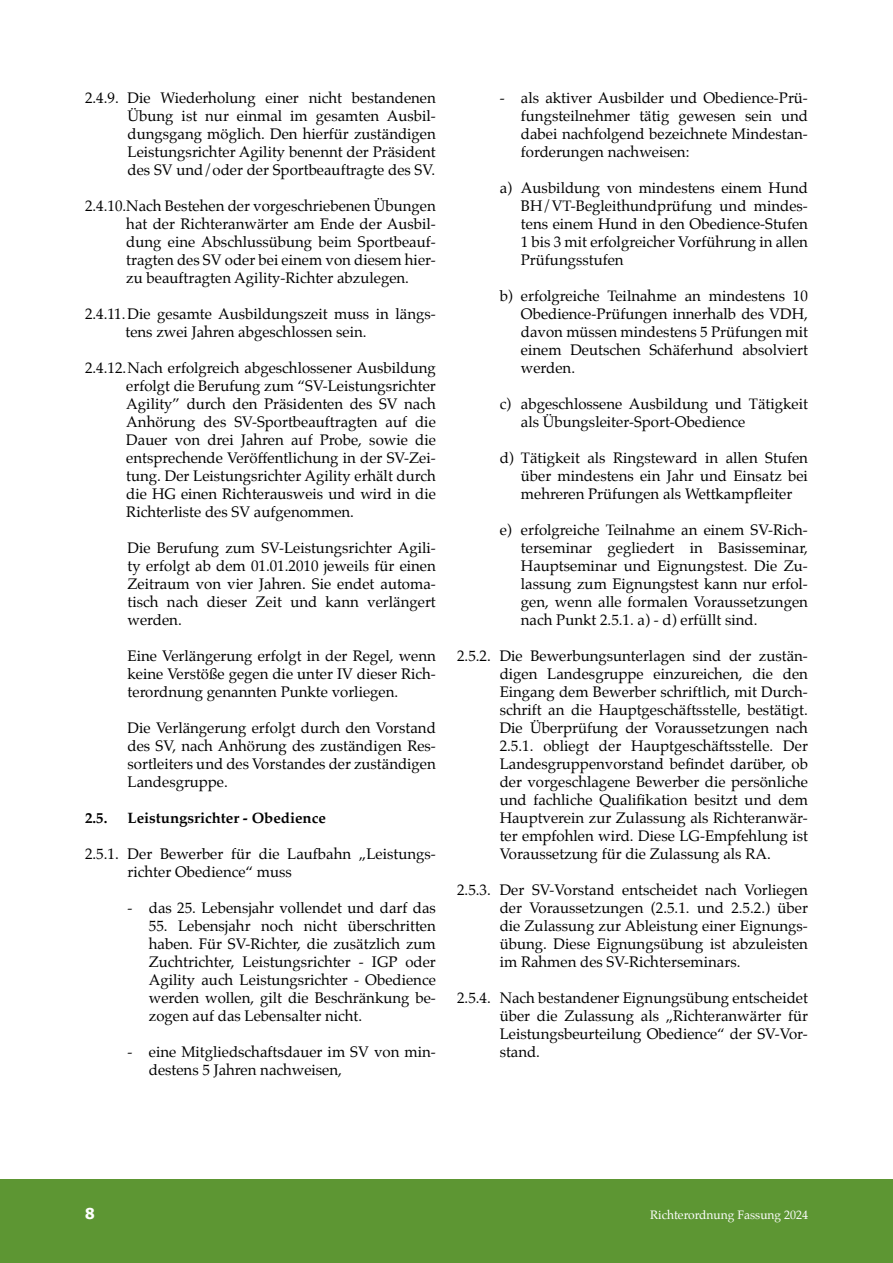
<style>
.page{position:relative;width:893px;height:1263px;background:#fff}
.page>*{position:absolute;margin:0;border:0;box-sizing:border-box;transform-origin:0 0}
.t1{font:15px/18px "Palatino";color:#000;text-align:justify}
.t2{font:700 15px "Palatino";color:#000}
.t3{font:700 15px "Tahoma";color:#fff}
.t4{font:12px "Palatino";color:#fff}
</style>
<div class="page">
<div style="left:0;top:1180px;width:893px;height:83px;background:#5d9633"></div>
<p class="t1" style="left:128px;top:89px;width:310px;text-indent:-43px">2.4.9. Die Wiederholung einer nicht bestandenen Übung ist nur einmal im gesamten Ausbil&shy;dungsgang möglich. Den hierfür zuständigen Leistungsrichter Agility benennt der Präsident des SV und/oder der Sportbeauftragte des SV.</p>
<p class="t1" style="left:126px;top:197px;width:311px;text-indent:-41px">2.4.10.Nach Bestehen der vorgeschriebenen Übungen hat der Richteranwärter am Ende der Ausbil&shy;dung eine Abschlussübung beim Sportbeauf&shy;tragten des SV oder bei einem von diesem hier&shy;zu beauftragten Agility-Richter abzulegen.</p>
<p class="t1" style="left:125px;top:305px;width:312px;text-indent:-40px">2.4.11.Die gesamte Ausbildungszeit muss in längs&shy;tens zwei Jahren abgeschlossen sein.</p>
<p class="t1" style="left:126px;top:359px;width:311px;text-indent:-41px">2.4.12.Nach erfolgreich abgeschlossener Ausbildung erfolgt die Berufung zum “SV-Leistungsrichter Agility” durch den Präsidenten des SV nach Anhörung des SV-Sportbeauftragten auf die Dauer von drei Jahren auf Probe, sowie die entsprechende Veröffentlichung in der SV-Zei&shy;tung. Der Leistungsrichter Agility erhält durch die HG einen Richterausweis und wird in die Richterliste des SV aufgenommen.</p>
<p class="t1" style="left:128px;top:539px;width:310px">Die Berufung zum SV-Leistungsrichter Agili&shy;ty erfolgt ab dem 01.01.2010 jeweils für einen Zeitraum von vier Jahren. Sie endet automa&shy;tisch nach dieser Zeit und kann verlängert werden.</p>
<p class="t1" style="left:128px;top:647px;width:310px">Eine Verlängerung erfolgt in der Regel, wenn keine Verstöße gegen die unter IV dieser Rich&shy;terordnung genannten Punkte vorliegen.</p>
<p class="t1" style="left:128px;top:719px;width:310px">Die Verlängerung erfolgt durch den Vorstand des SV, nach Anhörung des zuständigen Res&shy;sortleiters und des Vorstandes der zuständigen Landesgruppe.</p>
<p class="t2" style="left:85px;top:805px;width:24px">2.5.</p>
<p class="t2" style="left:128px;top:805px;width:200px">Leistungsrichter - Obedience</p>
<p class="t1" style="left:128px;top:845px;width:310px;text-indent:-43px">2.5.1. Der Bewerber für die Laufbahn „Leistungs&shy;richter Obedience“ muss</p>
<p class="t1" style="left:128px;top:899px;width:310px">- das 25. Lebensjahr vollendet und darf das</p>
<p class="t1" style="left:149px;top:917px;width:289px">55. Lebensjahr noch nicht überschritten haben. Für SV-Richter, die zusätzlich zum Zuchtrichter, Leistungsrichter - IGP oder Agility auch Leistungsrichter - Obedience werden wollen, gilt die Beschränkung be&shy;zogen auf das Lebensalter nicht.</p>
<p class="t1" style="left:149px;top:1043px;width:289px;text-indent:-21px">- eine Mitgliedschaftsdauer im SV von min&shy;destens 5 Jahren nachweisen,</p>
<p class="t1" style="left:521px;top:89px;width:289px;text-indent:-21px">- als aktiver Ausbilder und Obedience-Prü&shy;fungsteilnehmer tätig gewesen sein und dabei nachfolgend bezeichnete Mindestan&shy;forderungen nachweisen:</p>
<p class="t1" style="left:521px;top:179px;width:289px;text-indent:-21px">a) Ausbildung von mindestens einem Hund BH/VT-Begleithundprüfung und mindes&shy;tens einem Hund in den Obedience-Stufen 1 bis 3 mit erfolgreicher Vorführung in allen Prüfungsstufen</p>
<p class="t1" style="left:521px;top:287px;width:289px;text-indent:-21px">b) erfolgreiche Teilnahme an mindestens 10<br>Obedience-Prüfungen innerhalb des VDH, davon müssen mindestens 5 Prüfungen mit einem Deutschen Schäferhund absolviert werden.</p>
<p class="t1" style="left:521px;top:395px;width:289px;text-indent:-21px">c) abgeschlossene Ausbildung und Tätigkeit als Übungsleiter-Sport-Obedience</p>
<p class="t1" style="left:521px;top:449px;width:289px;text-indent:-21px">d) Tätigkeit als Ringsteward in allen Stufen über mindestens ein Jahr und Einsatz bei mehreren Prüfungen als Wettkampfleiter</p>
<p class="t1" style="left:521px;top:521px;width:289px;text-indent:-21px">e) erfolgreiche Teilnahme an einem SV-Rich&shy;terseminar gegliedert in Basisseminar, Hauptseminar und Eignungstest. Die Zu&shy;lassung zum Eignungstest kann nur erfol&shy;gen, wenn alle formalen Voraussetzungen nach Punkt 2.5.1. a) - d) erfüllt sind.</p>
<p class="t1" style="left:500px;top:647px;width:310px;text-indent:-43px">2.5.2. Die Bewerbungsunterlagen sind der zustän&shy;digen Landesgruppe einzureichen, die den Eingang dem Bewerber schriftlich, mit Durch&shy;schrift an die Hauptgeschäftsstelle, bestätigt.<br>Die Überprüfung der Voraussetzungen nach 2.5.1. obliegt der Hauptgeschäftsstelle. Der Landesgruppenvorstand befindet darüber, ob der vorgeschlagene Bewerber die persönliche und fachliche Qualifikation besitzt und dem Hauptverein zur Zulassung als Richteranwär&shy;ter empfohlen wird. Diese LG-Empfehlung ist Voraussetzung für die Zulassung als RA.</p>
<p class="t1" style="left:500px;top:881px;width:310px;text-indent:-43px">2.5.3. Der SV-Vorstand entscheidet nach Vorliegen der Voraussetzungen (2.5.1. und 2.5.2.) über die Zulassung zur Ableistung einer Eignungs&shy;übung. Diese Eignungsübung ist abzuleisten im Rahmen des SV-Richterseminars.</p>
<p class="t1" style="left:500px;top:989px;width:310px;text-indent:-43px">2.5.4. Nach bestandener Eignungsübung entscheidet über die Zulassung als „Richteranwärter für Leistungsbeurteilung Obedience“ der SV-Vor&shy;stand.</p>
<p class="t3" style="left:85px;top:1203px;width:11px">8</p>
<p class="t4" style="left:650px;top:1205px;width:160px">Richterordnung Fassung 2024</p>
</div>
